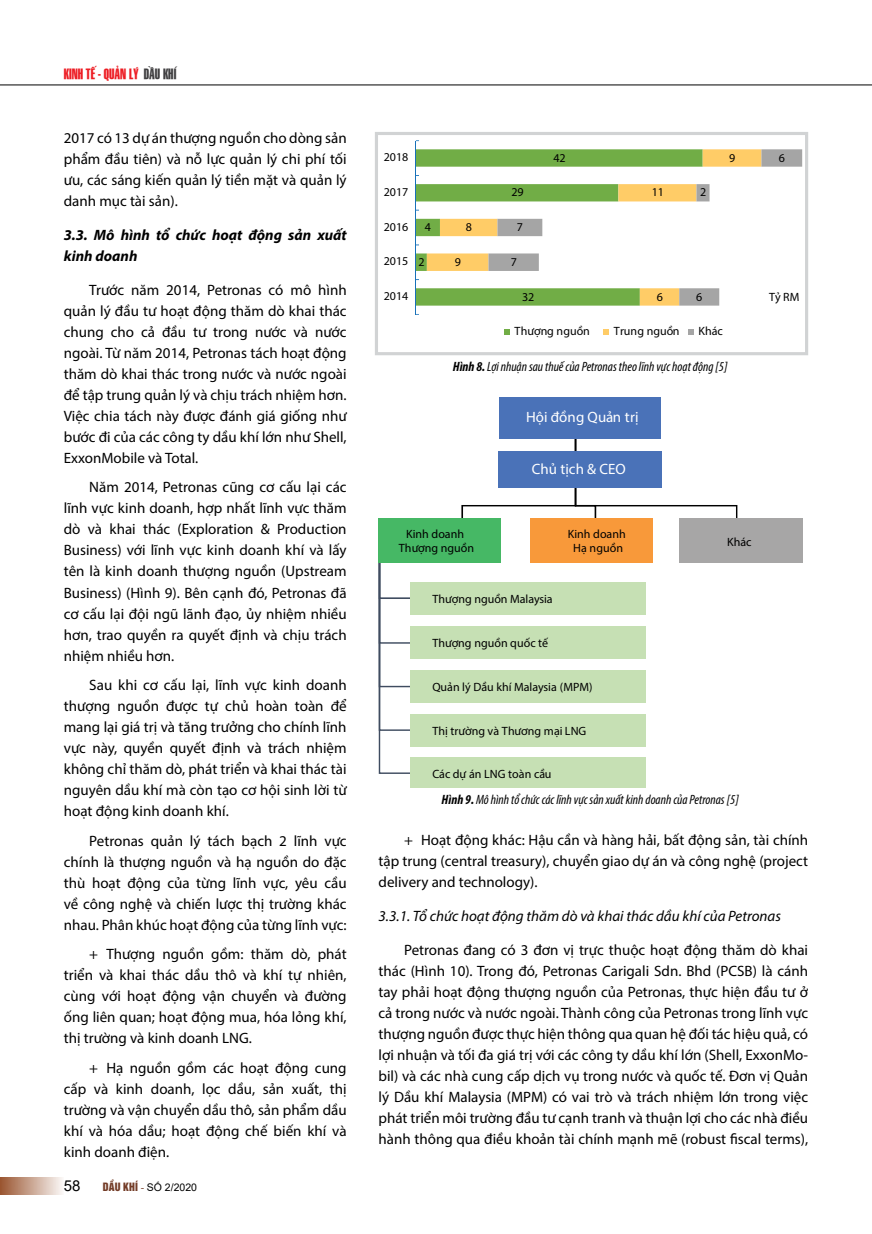
<style>
.page{position:relative;width:872px;height:1234px;background:#fff}
.page>*{position:absolute;margin:0;border:0;box-sizing:border-box;transform-origin:0 0}
.t1{font:15px/21px "Myriad Pro";color:#000;text-align:justify}
.t2{font:italic 15px "Myriad Pro";color:#000}
.t3{font:italic 700 15px/21px "Myriad Pro";color:#000}
.t4{font:15px "Myriad Pro";color:#fff}
.t5{font:15px "Arial";color:#000}
.t6{font:14.25px "SFU Swiss BT Extra Compressed";color:#ed1d24}
.t7{font:italic condensed 13.5px "Myriad Pro";color:#000}
.t8{font:12px/14.4px "Myriad Pro";color:#000;text-align:center}
.t9{font:10.5px "Arial";color:#000}
.s1{color:#414042}
.s2{font-family:"UTM Helvet Ins";color:#733c27}
.s3{font-family:"Times New Roman";color:#733c27}
.s4{font-weight:700}
</style>
<div class="page">
<hr style="left:0;top:85px;width:872px;height:1px;background:#000">
<div style="left:0;top:1176px;width:64px;height:17px;background:linear-gradient(to right,#9a5530,#faf7f5)"></div>
<svg style="left:416px;top:149px;width:11px;height:156px;fill:#71ad46"></svg>
<svg style="left:427px;top:149px;width:61px;height:156px"></svg>
<svg style="left:488px;top:149px;width:314px;height:156px"></svg>
<hr style="left:415px;top:141px;width:1px;height:173px;background:#1871b9">
<svg style="left:504px;top:329px;width:5px;height:5px"></svg>
<svg style="left:603px;top:329px;width:6px;height:5px"></svg>
<svg style="left:688px;top:329px;width:5px;height:5px"></svg>
<div style="left:375px;top:132px;width:433px;height:223px;border:3px solid #d1d3d4"></div>
<svg style="left:379px;top:563px;width:31px;height:210px"></svg>
<svg style="left:461px;top:438px;width:276px;height:80px"></svg>
<div style="left:499px;top:397px;width:161px;height:41px;background:#4a72b8"></div>
<div style="left:378px;top:518px;width:123px;height:45px;background:#46b865"></div>
<div style="left:410px;top:582px;width:236px;height:32px;background:#c6e0b4"></div>
<div style="left:410px;top:626px;width:236px;height:32px;background:#c6e0b4"></div>
<div style="left:410px;top:670px;width:236px;height:32px;background:#c6e0b4"></div>
<div style="left:410px;top:714px;width:236px;height:32px;background:#c6e0b4"></div>
<div style="left:410px;top:757px;width:236px;height:30px;background:#c6e0b4"></div>
<div style="left:530px;top:518px;width:123px;height:45px;background:#f8993a"></div>
<div style="left:679px;top:518px;width:124px;height:45px;background:#a7a6a6"></div>
<div style="left:498px;top:450px;width:164px;height:37px;background:#4a72b8"></div>
<p class="t6" style="left:64px;top:63px;width:114px">KINH TẾ - QUẢN LÝ <span class="s1">DẦU KHÍ</span></p>
<p class="t1" style="left:64px;top:127px;width:284px">2017 có 13 dự án thượng nguồn cho dòng sản phẩm đầu tiên) và nỗ lực quản lý chi phí tối ưu, các sáng kiến quản lý tiền mặt và quản lý danh mục tài sản).</p>
<p class="t3" style="left:64px;top:224px;width:284px">3.3. Mô hình tổ chức hoạt động sản xuất kinh doanh</p>
<p class="t1" style="left:64px;top:279px;width:284px;text-indent:26px">Trước năm 2014, Petronas có mô hình quản lý đầu tư hoạt động thăm dò khai thác chung cho cả đầu tư trong nước và nước ngoài. Từ năm 2014, Petronas tách hoạt động thăm dò khai thác trong nước và nước ngoài để tập trung quản lý và chịu trách nhiệm hơn.<br>Việc chia tách này được đánh giá giống như bước đi của các công ty dầu khí lớn như Shell, ExxonMobile và Total.</p>
<p class="t1" style="left:64px;top:476px;width:284px;text-indent:26px">Năm 2014, Petronas cũng cơ cấu lại các lĩnh vực kinh doanh, hợp nhất lĩnh vực thăm dò và khai thác (Exploration &amp; Production Business) với lĩnh vực kinh doanh khí và lấy tên là kinh doanh thượng nguồn (Upstream Business) (Hình 9). Bên cạnh đó, Petronas đã cơ cấu lại đội ngũ lãnh đạo, ủy nhiệm nhiều hơn, trao quyền ra quyết định và chịu trách nhiệm nhiều hơn.</p>
<p class="t1" style="left:64px;top:674px;width:284px;text-indent:26px">Sau khi cơ cấu lại, lĩnh vực kinh doanh thượng nguồn được tự chủ hoàn toàn để mang lại giá trị và tăng trưởng cho chính lĩnh vực này, quyền quyết định và trách nhiệm không chỉ thăm dò, phát triển và khai thác tài nguyên dầu khí mà còn tạo cơ hội sinh lời từ hoạt động kinh doanh khí.</p>
<p class="t1" style="left:64px;top:829px;width:284px;text-indent:26px">Petronas quản lý tách bạch 2 lĩnh vực chính là thượng nguồn và hạ nguồn do đặc thù hoạt động của từng lĩnh vực, yêu cầu về công nghệ và chiến lược thị trường khác nhau. Phân khúc hoạt động của từng lĩnh vực:</p>
<p class="t1" style="left:64px;top:943px;width:284px;text-indent:26px">+ Thượng nguồn gồm: thăm dò, phát triển và khai thác dầu thô và khí tự nhiên, cùng với hoạt động vận chuyển và đường ống liên quan; hoạt động mua, hóa lỏng khí, thị trường và kinh doanh LNG.</p>
<p class="t1" style="left:64px;top:1056px;width:284px;text-indent:26px">+ Hạ nguồn gồm các hoạt động cung cấp và kinh doanh, lọc dầu, sản xuất, thị trường và vận chuyển dầu thô, sản phẩm dầu khí và hóa dầu; hoạt động chế biến khí và kinh doanh điện.</p>
<p class="t5" style="left:64px;top:1175px;width:18px">58</p>
<p class="t9" style="left:103px;top:1179px;width:96px"><span class="s2">DẦU KHÍ</span> <span class="s3">-</span> SỐ 2/2020</p>
<p class="t8" style="left:384px;top:150px;width:26px">2018</p>
<p class="t8" style="left:553px;top:150px;width:14px">42</p>
<p class="t8" style="left:729px;top:150px;width:8px">9</p>
<p class="t8" style="left:779px;top:150px;width:8px">6</p>
<p class="t8" style="left:384px;top:184px;width:26px">2017</p>
<p class="t8" style="left:511px;top:185px;width:14px">29</p>
<p class="t8" style="left:651px;top:185px;width:14px">11</p>
<p class="t8" style="left:700px;top:185px;width:8px">2</p>
<p class="t8" style="left:384px;top:219px;width:26px">2016</p>
<p class="t8" style="left:425px;top:220px;width:8px">4</p>
<p class="t8" style="left:466px;top:220px;width:8px">8</p>
<p class="t8" style="left:517px;top:220px;width:8px">7</p>
<p class="t8" style="left:384px;top:254px;width:26px">2015</p>
<p class="t8" style="left:418px;top:254px;width:8px">2</p>
<p class="t8" style="left:455px;top:254px;width:8px">9</p>
<p class="t8" style="left:511px;top:254px;width:8px">7</p>
<p class="t8" style="left:384px;top:288px;width:26px">2014</p>
<p class="t8" style="left:522px;top:289px;width:14px">32</p>
<p class="t8" style="left:656px;top:289px;width:8px">6</p>
<p class="t8" style="left:696px;top:289px;width:8px">6</p>
<p class="t8" style="left:769px;top:290px;width:32px">Tỷ RM</p>
<p class="t8" style="left:514px;top:324px;width:77px">Thượng nguồn</p>
<p class="t8" style="left:614px;top:324px;width:67px">Trung nguồn</p>
<p class="t8" style="left:698px;top:323px;width:26px">Khác</p>
<p class="t7" style="left:453px;top:358px;width:276px"><span class="s4">Hình 8.</span> Lợi nhuận sau thuế của Petronas theo lĩnh vực hoạt động [5]</p>
<p class="t4" style="left:526px;top:408px;width:114px">Hội đồng Quản trị</p>
<p class="t4" style="left:532px;top:460px;width:95px">Chủ tịch &amp; CEO</p>
<p class="t8" style="left:399px;top:526px;width:77px">Kinh doanh<br>Thượng nguồn</p>
<p class="t8" style="left:432px;top:591px;width:122px">Thượng nguồn Malaysia</p>
<p class="t8" style="left:432px;top:636px;width:117px">Thượng nguồn quốc tế</p>
<p class="t8" style="left:432px;top:679px;width:162px">Quản lý Dầu khí Malaysia (MPM)</p>
<p class="t8" style="left:432px;top:723px;width:155px">Thị trường và Thương mại LNG</p>
<p class="t8" style="left:432px;top:766px;width:121px">Các dự án LNG toàn cầu</p>
<p class="t8" style="left:568px;top:526px;width:59px">Kinh doanh<br>Hạ nguồn</p>
<p class="t8" style="left:727px;top:534px;width:26px">Khác</p>
<p class="t7" style="left:441px;top:791px;width:299px"><span class="s4">Hình 9.</span> Mô hình tổ chức các lĩnh vực sản xuất kinh doanh của Petronas [5]</p>
<p class="t1" style="left:378px;top:829px;width:431px;text-indent:26px">+ Hoạt động khác: Hậu cần và hàng hải, bất động sản, tài chính tập trung (central treasury), chuyển giao dự án và công nghệ (project delivery and technology).</p>
<p class="t2" style="left:378px;top:906px;width:404px">3.3.1. Tổ chức hoạt động thăm dò và khai thác dầu khí của Petronas</p>
<p class="t1" style="left:378px;top:938px;width:431px;text-indent:26px">Petronas đang có 3 đơn vị trực thuộc hoạt động thăm dò khai thác (Hình 10). Trong đó, Petronas Carigali Sdn. Bhd (PCSB) là cánh tay phải hoạt động thượng nguồn của Petronas, thực hiện đầu tư ở cả trong nước và nước ngoài. Thành công của Petronas trong lĩnh vực thượng nguồn được thực hiện thông qua quan hệ đối tác hiệu quả, có lợi nhuận và tối đa giá trị với các công ty dầu khí lớn (Shell, ExxonMo&shy;bil) và các nhà cung cấp dịch vụ trong nước và quốc tế. Đơn vị Quản lý Dầu khí Malaysia (MPM) có vai trò và trách nhiệm lớn trong việc phát triển môi trường đầu tư cạnh tranh và thuận lợi cho các nhà điều hành thông qua điều khoản tài chính mạnh mẽ (robust fiscal terms),</p>
</div>
